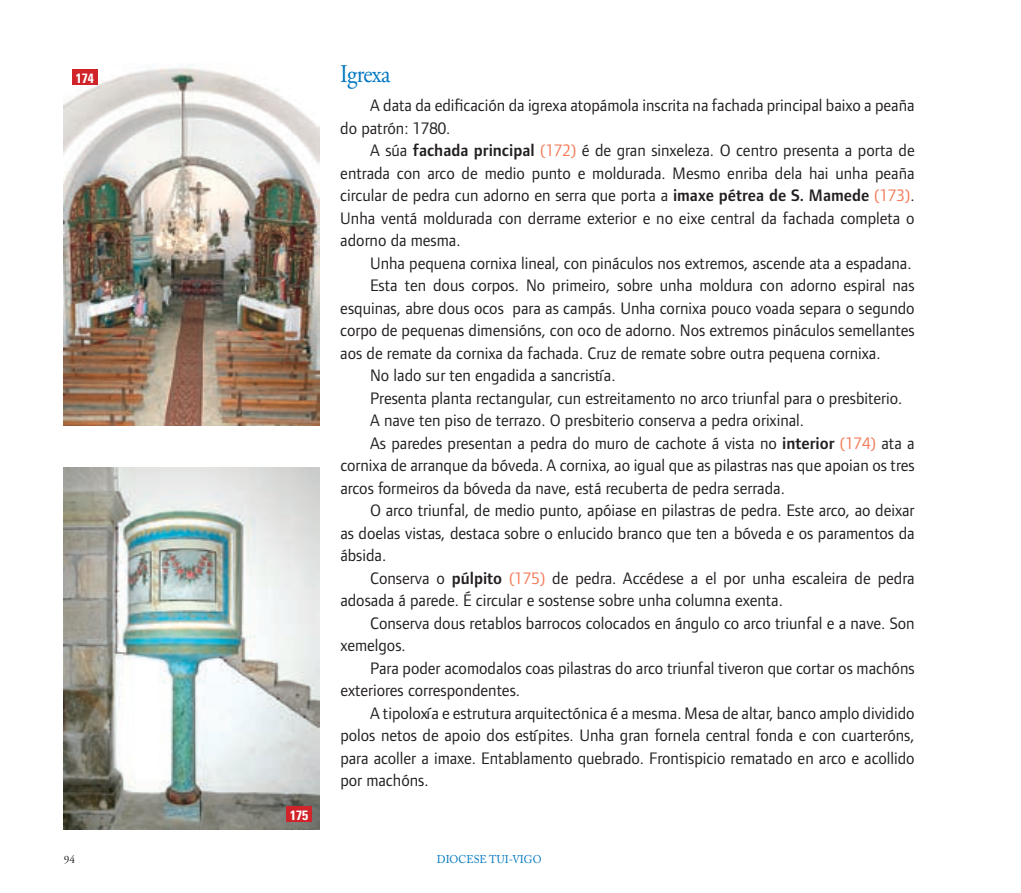
<style>
.page{position:relative;width:1021px;height:893px;background:#fff}
.page>*{position:absolute;margin:0;border:0;box-sizing:border-box;transform-origin:0 0}
.t1{font:25.5px "Adobe Garamond";letter-spacing:-.03em;color:#0077c0;scale:.9 1}
.t2{font:17.25px/22.5px "Foundry Form Sans";color:#231f20}
.t3{font:700 condensed 13.5px "Univers";color:#fff}
.t4{font:11.25px "Adobe Caslon";color:#0077c0;scale:.95 1}
.t5{font:11.25px "Adobe Garamond";color:#231f20}
.s1{font-weight:600}
.s2{color:#f47c5b}
</style>
<div class="page">
<img style="left:64px;top:65px;width:255px;height:360px">
<img style="left:64px;top:468px;width:255px;height:361px">
<div style="left:72px;top:70px;width:25px;height:15px;background:#d1232a"></div>
<div style="left:286px;top:806px;width:25px;height:16px;background:#d1232a"></div>
<p class="t3" style="left:76px;top:70px;width:19px">174</p>
<p class="t3" style="left:290px;top:806px;width:19px">175</p>
<h1 class="t1" style="left:340px;top:61px;width:57px">Igrexa</h1>
<p class="t2" style="left:340px;top:94px;width:575px;text-indent:30px">A data da edificación da igrexa atopámola inscrita na fachada principal baixo a peaña do patrón: 1780.</p>
<p class="t2" style="left:340px;top:139px;width:576px;text-align:justify;text-indent:30px">A súa <span class="s1">fachada principal</span> <span class="s2">(172)</span> é de gran sinxeleza. O centro presenta a porta de entrada con arco de medio punto e moldurada. Mesmo enriba dela hai unha peaña circular de pedra cun adorno en serra que porta a <span class="s1">imaxe pétrea de S. Mamede</span> <span class="s2">(173)</span>.<br>Unha ventá moldurada con derrame exterior e no eixe central da fachada completa o adorno da mesma.</p>
<p class="t2" style="left:370px;top:252px;width:543px">Unha pequena cornixa lineal, con pináculos nos extremos, ascende ata a espadana.</p>
<p class="t2" style="left:370px;top:274px;width:546px">Esta ten dous corpos. No primeiro, sobre unha moldura con adorno espiral nas</p>
<p class="t2" style="left:340px;top:297px;width:576px">esquinas, abre dous ocos para as campás. Unha cornixa pouco voada separa o segundo</p>
<p class="t2" style="left:340px;top:319px;width:576px">corpo de pequenas dimensións, con oco de adorno. Nos extremos pináculos semellantes</p>
<p class="t2" style="left:340px;top:342px;width:542px">aos de remate da cornixa da fachada. Cruz de remate sobre outra pequena cornixa.</p>
<p class="t2" style="left:370px;top:364px;width:247px">No lado sur ten engadida a sancristía.</p>
<p class="t2" style="left:370px;top:387px;width:534px">Presenta planta rectangular, cun estreitamento no arco triunfal para o presbiterio.</p>
<p class="t2" style="left:370px;top:409px;width:435px">A nave ten piso de terrazo. O presbiterio conserva a pedra orixinal.</p>
<p class="t2" style="left:370px;top:432px;width:546px">As paredes presentan a pedra do muro de cachote á vista no <span class="s1">interior</span> <span class="s2">(174)</span> ata a</p>
<p class="t2" style="left:340px;top:454px;width:576px">cornixa de arranque da bóveda. A cornixa, ao igual que as pilastras nas que apoian os tres</p>
<p class="t2" style="left:340px;top:477px;width:446px">arcos formeiros da bóveda da nave, está recuberta de pedra serrada.</p>
<p class="t2" style="left:370px;top:499px;width:546px">O arco triunfal, de medio punto, apóiase en pilastras de pedra. Este arco, ao deixar</p>
<p class="t2" style="left:340px;top:522px;width:576px">as doelas vistas, destaca sobre o enlucido branco que ten a bóveda e os paramentos da</p>
<p class="t2" style="left:340px;top:544px;width:47px">ábsida.</p>
<p class="t2" style="left:370px;top:567px;width:546px">Conserva o <span class="s1">púlpito</span> <span class="s2">(175)</span> de pedra. Accédese a el por unha escaleira de pedra</p>
<p class="t2" style="left:340px;top:589px;width:444px">adosada á parede. É circular e sostense sobre unha columna exenta.</p>
<p class="t2" style="left:370px;top:612px;width:546px">Conserva dous retablos barrocos colocados en ángulo co arco triunfal e a nave. Son</p>
<p class="t2" style="left:340px;top:634px;width:67px">xemelgos.</p>
<p class="t2" style="left:370px;top:656px;width:546px">Para poder acomodalos coas pilastras do arco triunfal tiveron que cortar os machóns</p>
<p class="t2" style="left:340px;top:679px;width:181px">exteriores correspondentes.</p>
<p class="t2" style="left:370px;top:701px;width:546px">A tipoloxía e estrutura arquitectónica é a mesma. Mesa de altar, banco amplo dividido</p>
<p class="t2" style="left:340px;top:724px;width:576px">polos netos de apoio dos estípites. Unha gran fornela central fonda e con cuarteróns,</p>
<p class="t2" style="left:340px;top:746px;width:576px">para acoller a imaxe. Entablamento quebrado. Frontispicio rematado en arco e acollido</p>
<p class="t2" style="left:340px;top:769px;width:90px">por machóns.</p>
<p class="t5" style="left:64px;top:854px;width:13px">94</p>
<p class="t4" style="left:437px;top:853px;width:111px">DIOCESE TUI-VIGO</p>
</div>
